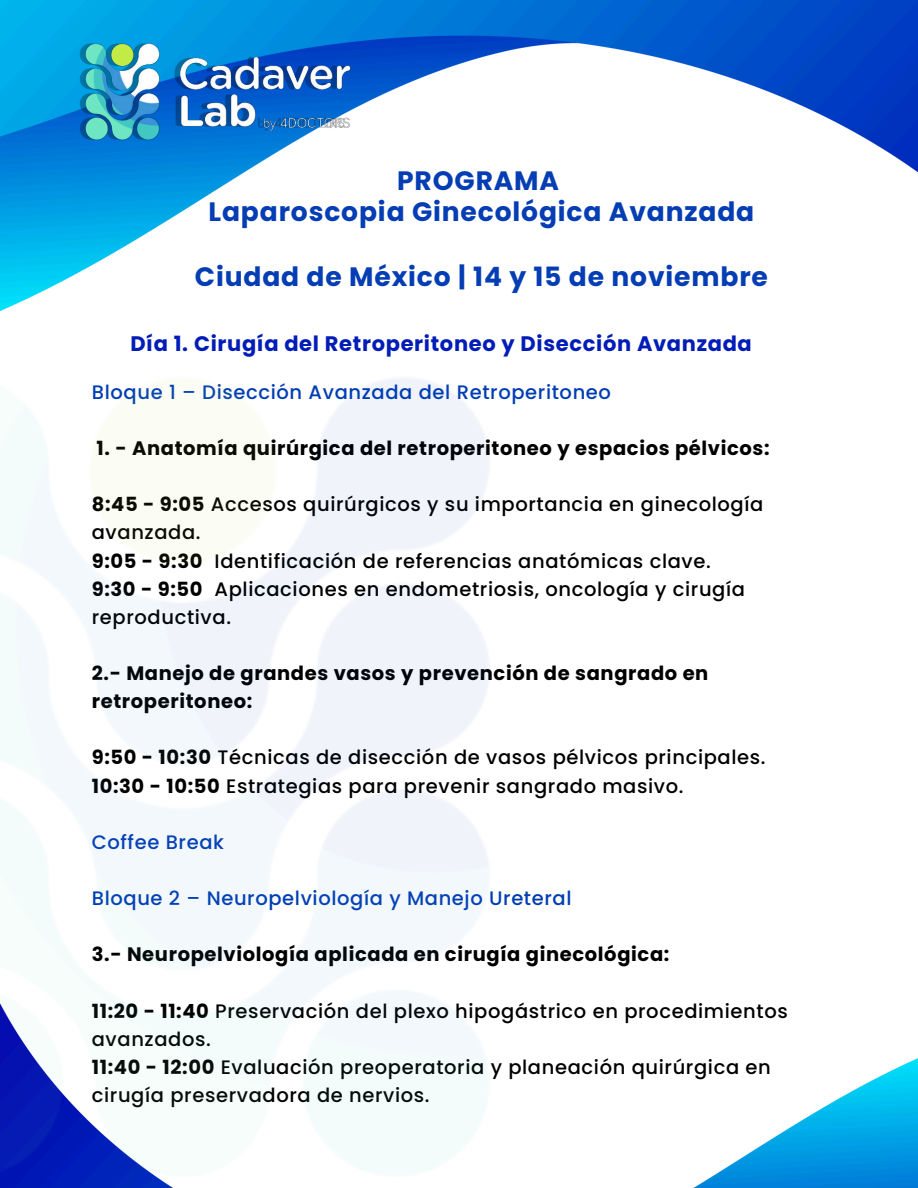
<style>
.page{position:relative;width:918px;height:1188px;background:#fff}
.page>*{position:absolute;margin:0;border:0;box-sizing:border-box;transform-origin:0 0}
.t1{font:700 26.55px/31.2px "Poppins";letter-spacing:.03em;color:#043db4;text-align:center}
.t2{font:700 21px "Poppins";letter-spacing:.03em;color:#021cb7}
.t3{font:500 19.5px/28.2px "Poppins";letter-spacing:.03em;color:#000}
.t4{font:700 19.5px/28.2px "Poppins";letter-spacing:.03em;color:#000}
.t5{font:500 19.5px "Poppins";letter-spacing:.03em;color:#003db4}
.t6{font:500 19.5px "Poppins";letter-spacing:.03em;color:#043db4}
.s1{font-weight:700}
</style>
<div class="page">
<img style="left:0;top:0;width:918px;height:311px">
<img style="left:693px;top:1058px;width:225px;height:130px">
<img style="left:0;top:378px;width:489px;height:810px">
<img style="left:65px;top:31px;width:321px;height:122px">
<h1 class="t1" style="left:208px;top:165px;width:547px">PROGRAMA<br>Laparoscopia Ginecológica Avanzada</h1>
<h1 class="t1" style="left:195px;top:261px;width:575px">Ciudad de México | 14 y 15 de noviembre</h1>
<p class="t2" style="left:130px;top:329px;width:623px">Día 1. Cirugía del Retroperitoneo y Disección Avanzada</p>
<p class="t5" style="left:92px;top:378px;width:521px">Bloque 1 – Disección Avanzada del Retroperitoneo</p>
<p class="t4" style="left:97px;top:434px;width:675px">1. - Anatomía quirúrgica del retroperitoneo y espacios pélvicos:</p>
<p class="t3" style="left:92px;top:490px;width:673px"><span class="s1">8:45 - 9:05</span> Accesos quirúrgicos y su importancia en ginecología avanzada.<br><span class="s1">9:05 - 9:30</span> Identificación de referencias anatómicas clave.<br><span class="s1">9:30 - 9:50</span> Aplicaciones en endometriosis, oncología y cirugía reproductiva.</p>
<p class="t4" style="left:92px;top:659px;width:618px">2.- Manejo de grandes vasos y prevención de sangrado en retroperitoneo:</p>
<p class="t3" style="left:92px;top:744px;width:675px"><span class="s1">9:50 - 10:30</span> Técnicas de disección de vasos pélvicos principales.<br><span class="s1">10:30 - 10:50</span> Estrategias para prevenir sangrado masivo.</p>
<p class="t6" style="left:92px;top:828px;width:134px">Coffee Break</p>
<p class="t5" style="left:92px;top:885px;width:481px">Bloque 2 – Neuropelviología y Manejo Ureteral</p>
<p class="t4" style="left:92px;top:940px;width:579px">3.- Neuropelviología aplicada en cirugía ginecológica:</p>
<p class="t3" style="left:92px;top:997px;width:698px"><span class="s1">11:20 - 11:40</span> Preservación del plexo hipogástrico en procedimientos avanzados.<br><span class="s1">11:40 - 12:00</span> Evaluación preoperatoria y planeación quirúrgica en cirugía preservadora de nervios.</p>
</div>
